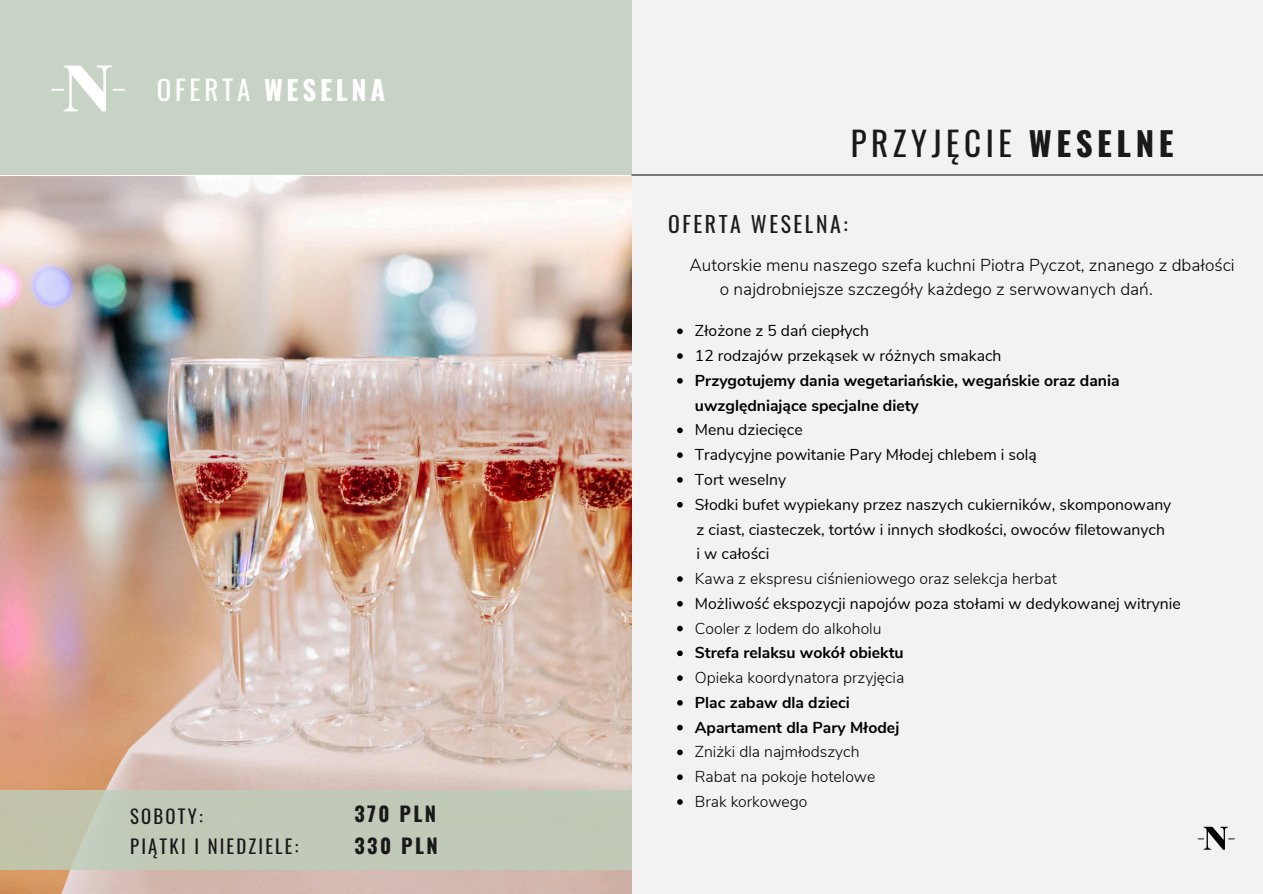
<style>
.page{position:relative;width:1263px;height:894px;background:#fff}
.page>*{position:absolute;margin:0;border:0;box-sizing:border-box;transform-origin:0 0}
.t1{font:33px "Oswald";letter-spacing:.14em;color:#191919}
.t2{font:700 27px "Oswald";letter-spacing:.14em;color:#fff}
.t3{font:21.75px "Oswald";letter-spacing:.115em;color:#1c1c1c}
.t4{font:700 20.25px/32.7px "Oswald";letter-spacing:.115em;color:#191919}
.t5{font:18.75px/30.3px "Oswald";letter-spacing:.115em;color:#191919}
.t6{font:300 17.25px/23.7px "Nunito Sans";color:#000}
.t7{font:15.75px "Nunito Sans";color:#000}
.t8{font:300 15.75px "Nunito Sans";color:#000}
.t9{font:700 15.75px/24.8px "Nunito Sans";color:#000}
.s1{font-weight:400}
.s2{font-weight:700}
</style>
<div class="page">
<div style="left:0;top:0;width:1263px;height:893px;background:#f2f2f2"></div>
<img style="left:0;top:176px;width:631px;height:717px">
<div style="left:0;top:0;width:631px;height:175px;background:#c7d4c5"></div>
<hr style="left:0;top:175px;width:631px;height:1px;background:#fff">
<img style="left:51px;top:65px;width:74px;height:47px">
<hr style="left:631px;top:174px;width:632px;height:1px;background:#191919">
<img style="left:1197px;top:826px;width:38px;height:24px">
<div style="left:0;top:790px;width:631px;height:79px;background:#bdcebb"></div>
<svg style="left:677px;top:328px;width:6px;height:6px"></svg>
<svg style="left:677px;top:353px;width:6px;height:6px"></svg>
<svg style="left:677px;top:378px;width:6px;height:5px"></svg>
<svg style="left:677px;top:427px;width:6px;height:6px"></svg>
<svg style="left:677px;top:452px;width:6px;height:6px"></svg>
<svg style="left:677px;top:477px;width:6px;height:5px"></svg>
<svg style="left:677px;top:501px;width:6px;height:6px"></svg>
<svg style="left:677px;top:576px;width:6px;height:5px"></svg>
<svg style="left:677px;top:601px;width:6px;height:5px"></svg>
<svg style="left:677px;top:625px;width:6px;height:6px"></svg>
<svg style="left:677px;top:650px;width:6px;height:6px"></svg>
<svg style="left:677px;top:675px;width:6px;height:5px"></svg>
<svg style="left:677px;top:700px;width:6px;height:5px"></svg>
<svg style="left:677px;top:724px;width:6px;height:6px"></svg>
<svg style="left:677px;top:749px;width:6px;height:6px"></svg>
<svg style="left:677px;top:774px;width:6px;height:5px"></svg>
<svg style="left:677px;top:799px;width:6px;height:5px"></svg>
<h3 class="t2" style="left:157px;top:69px;width:230px"><span class="s1">OFERTA</span> WESELNA</h3>
<p class="t5" style="left:130px;top:799px;width:170px">SOBOTY:<br>PIĄTKI I NIEDZIELE:</p>
<p class="t4" style="left:354px;top:795px;width:85px">370 PLN<br>330 PLN</p>
<h5 class="t1" style="left:851px;top:118px;width:324px">PRZYJĘCIE <span class="s2">WESELNE</span></h5>
<h1 class="t3" style="left:668px;top:207px;width:181px">OFERTA WESELNA:</h1>
<p class="t6" style="left:720px;top:254px;width:516px;text-indent:-30px">Autorskie menu naszego szefa kuchni Piotra Pyczot, znanego z dbałości o najdrobniejsze szczegóły każdego z serwowanych dań.</p>
<h4 class="t7" style="left:695px;top:320px;width:176px">Złożone z 5 dań ciepłych</h4>
<h6 class="t7" style="left:695px;top:345px;width:308px">12 rodzajów przekąsek w różnych smakach</h6>
<p class="t9" style="left:695px;top:368px;width:426px">Przygotujemy dania wegetariańskie, wegańskie oraz dania uwzględniające specjalne diety</p>
<p class="t7" style="left:695px;top:419px;width:109px">Menu dziecięce</p>
<p class="t7" style="left:695px;top:444px;width:343px">Tradycyjne powitanie Pary Młodej chlebem i solą</p>
<p class="t7" style="left:695px;top:469px;width:93px">Tort weselny</p>
<p class="t7" style="left:695px;top:493px;width:478px">Słodki bufet wypiekany przez naszych cukierników, skomponowany</p>
<p class="t7" style="left:697px;top:518px;width:470px">z ciast, ciasteczek, tortów i innych słodkości, owoców filetowanych</p>
<p class="t7" style="left:697px;top:543px;width:74px">i w całości</p>
<p class="t8" style="left:695px;top:568px;width:364px">Kawa z ekspresu ciśnieniowego oraz selekcja herbat</p>
<p class="t7" style="left:695px;top:592px;width:487px">Możliwość ekspozycji napojów poza stołami w dedykowanej witrynie</p>
<p class="t8" style="left:695px;top:617px;width:188px">Cooler z lodem do alkoholu</p>
<p class="t9" style="left:695px;top:640px;width:210px">Strefa relaksu wokół obiektu</p>
<p class="t8" style="left:695px;top:667px;width:211px">Opieka koordynatora przyjęcia</p>
<p class="t9" style="left:695px;top:690px;width:156px">Plac zabaw dla dzieci</p>
<p class="t9" style="left:695px;top:715px;width:206px">Apartament dla Pary Młodej</p>
<p class="t8" style="left:695px;top:741px;width:166px">Zniżki dla najmłodszych</p>
<p class="t8" style="left:695px;top:766px;width:182px">Rabat na pokoje hotelowe</p>
<p class="t8" style="left:695px;top:790px;width:114px">Brak korkowego</p>
</div>
